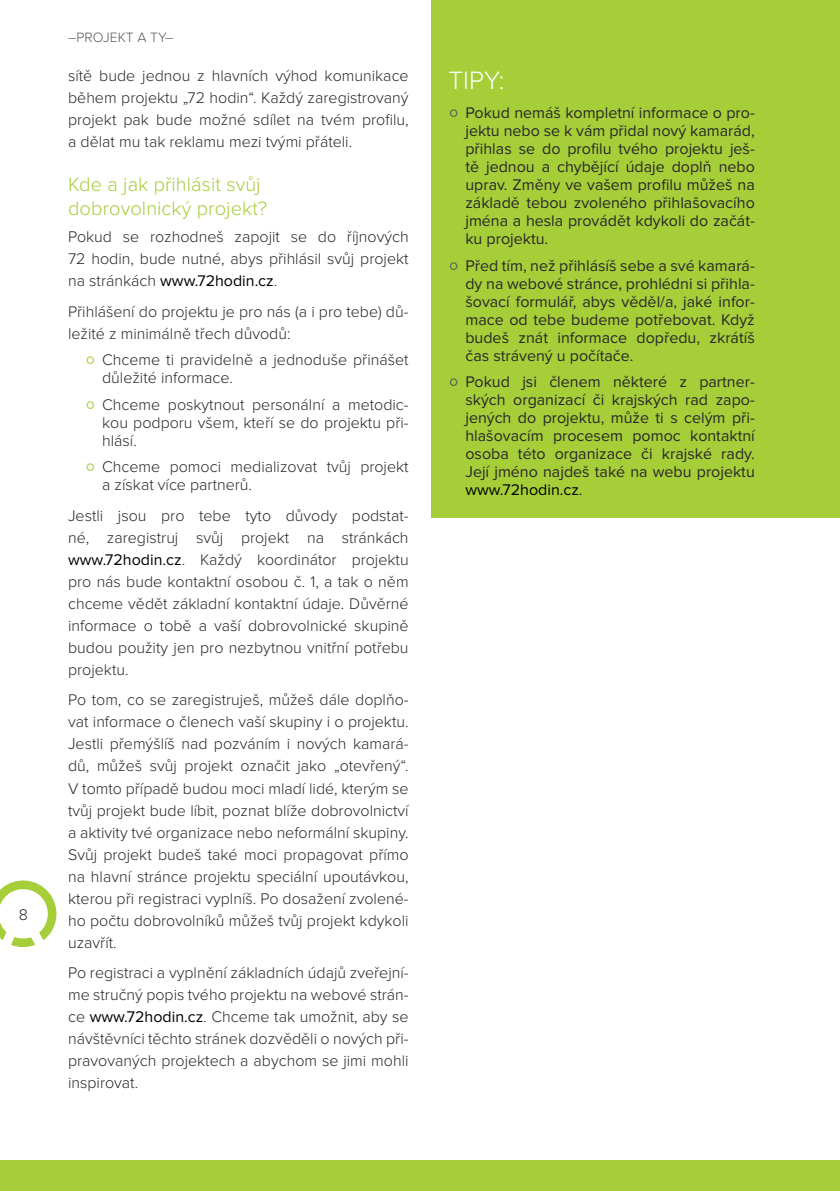
<style>
.page{position:relative;width:840px;height:1191px;background:#fff}
.page>*{position:absolute;margin:0;border:0;box-sizing:border-box;transform-origin:0 0}
.t1{font:300 26px "Proxima Nova";color:#fff}
.t2{font:300 20px/24px "Proxima Nova";letter-spacing:.005em;color:#a6ce39}
.t3{font:300 16px/22px "Proxima Nova";color:#292829;text-align:justify}
.t4{font:16px/18px "Proxima Nova";color:#292829;text-align:justify}
.t5{font:300 14px "Proxima Nova";color:#58595b}
.s1{font-weight:400;color:#000}
.s2{font-family:"Trebuchet MS";font-weight:400;font-size:30px;color:#a6ce39}
.s3{font-family:"Trebuchet MS";font-size:30px;color:#58595b}
.s4{color:#000}
</style>
<div class="page">
<svg style="left:0;top:880px;width:57px;height:67px"></svg>
<div style="left:0;top:1160px;width:839px;height:31px;background:#a6ce39"></div>
<div style="left:431px;top:0;width:408px;height:517px;background:#a6ce39"></div>
<p class="t3" style="left:19px;top:904px;width:11px">8</p>
<p class="t5" style="left:68px;top:30px;width:107px">–PROJEKT A TY–</p>
<p class="t3" style="left:68px;top:65px;width:342px">sítě bude jednou z hlavních výhod komunikace během projektu „72 hodin“. Každý zaregistrovaný projekt pak bude možné sdílet na tvém profilu, a dělat mu tak reklamu mezi tvými přáteli.</p>
<p class="t2" style="left:68px;top:172px;width:200px">Kde a jak přihlásit svůj dobrovolnický projekt?</p>
<p class="t3" style="left:68px;top:226px;width:342px">Pokud se rozhodneš zapojit se do říjnových 72 hodin, bude nutné, abys přihlásil svůj projekt na stránkách <span class="s1">www.72hodin.cz</span>.</p>
<p class="t3" style="left:68px;top:301px;width:342px">Přihlášení do projektu je pro nás (a i pro tebe) dů&shy;ležité z minimálně třech důvodů:</p>
<p class="t3" style="left:102px;top:351px;width:308px;line-height:18px;text-indent:-17px"><span class="s2">◦</span> Chceme ti pravidelně a jednoduše přinášet důležité informace.</p>
<p class="t3" style="left:102px;top:396px;width:308px;line-height:18px;text-indent:-17px"><span class="s2">◦</span> Chceme poskytnout personální a metodic&shy;kou podporu všem, kteří se do projektu při&shy;hlásí.</p>
<p class="t3" style="left:102px;top:458px;width:308px;line-height:18px;text-indent:-17px"><span class="s2">◦</span> Chceme pomoci medializovat tvůj projekt a získat více partnerů.</p>
<p class="t3" style="left:68px;top:505px;width:342px">Jestli jsou pro tebe tyto důvody podstat&shy;né, zaregistruj svůj projekt na stránkách <span class="s1">www.72hodin.cz</span>. Každý koordinátor projektu pro nás bude kontaktní osobou č. 1, a tak o něm chceme vědět základní kontaktní údaje. Důvěrné informace o tobě a vaší dobrovolnické skupině budou použity jen pro nezbytnou vnitřní potřebu projektu.</p>
<p class="t3" style="left:68px;top:689px;width:342px">Po tom, co se zaregistruješ, můžeš dále doplňo&shy;vat informace o členech vaší skupiny i o projektu.<br>Jestli přemýšlíš nad pozváním i nových kamará&shy;dů, můžeš svůj projekt označit jako „otevřený“.<br>V tomto případě budou moci mladí lidé, kterým se tvůj projekt bude líbit, poznat blíže dobrovolnictví a aktivity tvé organizace nebo neformální skupiny.<br>Svůj projekt budeš také moci propagovat přímo na hlavní stránce projektu speciální upoutávkou, kterou při registraci vyplníš. Po dosažení zvolené&shy;ho počtu dobrovolníků můžeš tvůj projekt kdykoli uzavřít.</p>
<p class="t3" style="left:68px;top:962px;width:342px">Po registraci a vyplnění základních údajů zveřejní&shy;me stručný popis tvého projektu na webové strán&shy;ce <span class="s1">www.72hodin.cz</span>. Chceme tak umožnit, aby se návštěvníci těchto stránek dozvěděli o nových při&shy;pravovaných projektech a abychom se jimi mohli inspirovat.</p>
<h1 class="t1" style="left:448px;top:65px;width:58px">TIPY:</h1>
<p class="t4" style="left:465px;top:104px;width:291px;text-indent:-17px"><span class="s3">◦</span> Pokud nemáš kompletní informace o pro&shy;jektu nebo se k vám přidal nový kamarád, přihlas se do profilu tvého projektu ješ&shy;tě jednou a chybějící údaje doplň nebo uprav. Změny ve vašem profilu můžeš na základě tebou zvoleného přihlašovacího jména a hesla provádět kdykoli do začát&shy;ku projektu.</p>
<p class="t4" style="left:465px;top:256px;width:291px;text-indent:-17px"><span class="s3">◦</span> Před tím, než přihlásíš sebe a své kamará&shy;dy na webové stránce, prohlédni si přihla&shy;šovací formulář, abys věděl/a, jaké infor&shy;mace od tebe budeme potřebovat. Když budeš znát informace dopředu, zkrátíš čas strávený u počítače.</p>
<p class="t4" style="left:465px;top:373px;width:291px;text-indent:-17px"><span class="s3">◦</span> Pokud jsi členem některé z partner&shy;ských organizací či krajských rad zapo&shy;jených do projektu, může ti s celým při&shy;hlašovacím procesem pomoc kontaktní osoba této organizace či krajské rady.<br>Její jméno najdeš také na webu projektu <span class="s4">www.72hodin.cz</span>.</p>
</div>
